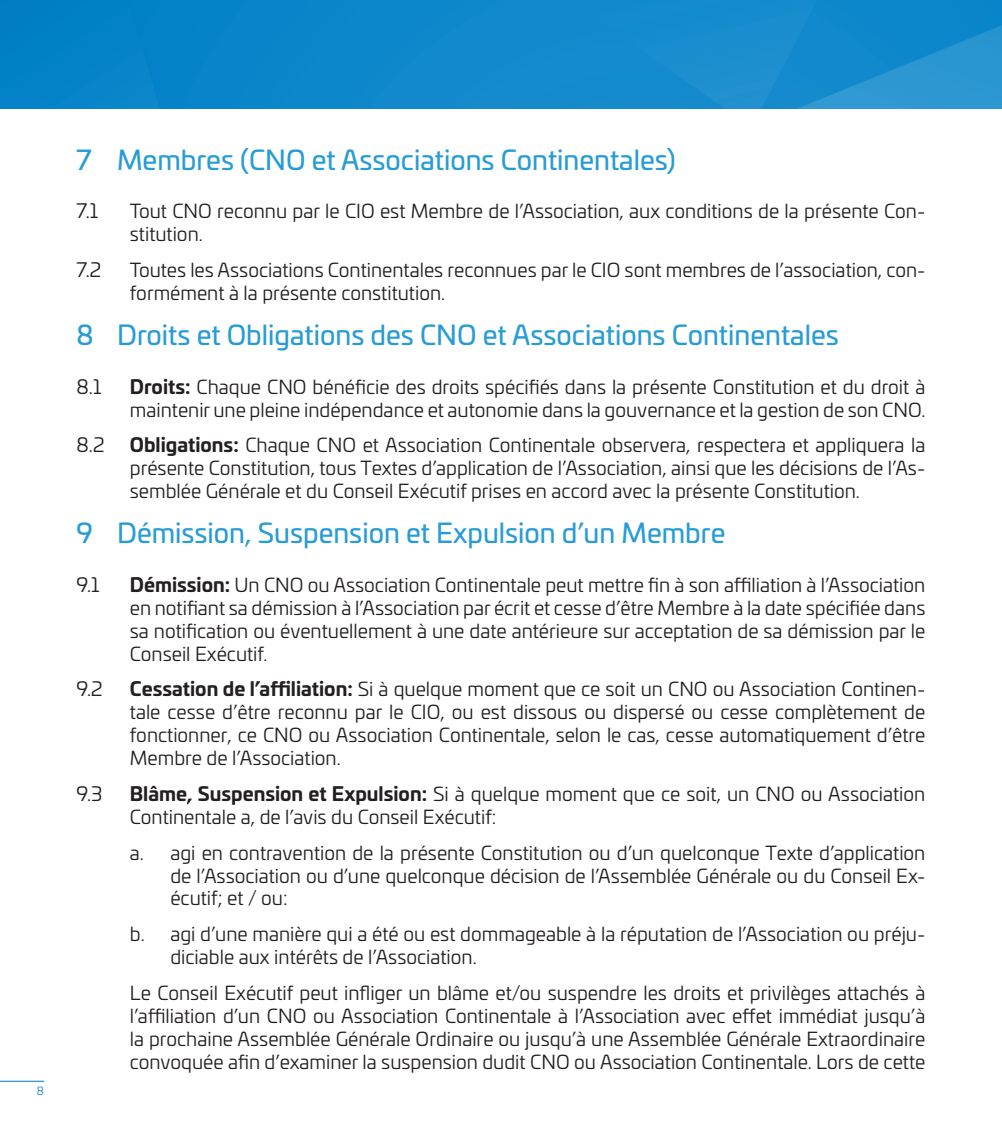
<style>
.page{position:relative;width:1002px;height:1129px;background:#fff}
.page>*{position:absolute;margin:0;border:0;box-sizing:border-box;transform-origin:0 0}
.t1{font:27px "Univia Pro";color:#289cd5}
.t2{font:19.8px "Univia Pro";color:#231f20}
.Texte_3a{font:19.12px/22.9px "Univia Pro";color:#231f20}
.t3{font:11.25px "Univia Pro";color:#1d87c4}
.s1{font-weight:700}
</style>
<div class="page">
<hr style="left:0;top:1081px;width:44px;height:1px;background:#1d87c4">
<img style="left:0;top:0;width:1001px;height:108px">
<p class="t3" style="left:37px;top:1082px;width:9px">8</p>
<p class="t1" style="left:77px;top:140px;width:600px">7 Membres (CNO et Associations Continentales)</p>
<p class="t2" style="left:77px;top:197px;width:23px">7.1</p>
<p class="Texte_3a" style="left:130px;top:199px;width:797px">Tout CNO reconnu par le CIO est Membre de l’Association, aux conditions de la présente Con&shy;stitution.</p>
<p class="t2" style="left:77px;top:255px;width:26px">7.2</p>
<p class="Texte_3a" style="left:130px;top:258px;width:797px">Toutes les Associations Continentales reconnues par le CIO sont membres de l’association, con&shy;formément à la présente constitution.</p>
<p class="t1" style="left:77px;top:315px;width:763px">8 Droits et Obligations des CNO et Associations Continentales</p>
<p class="t2" style="left:77px;top:372px;width:26px">8.1</p>
<p class="Texte_3a" style="left:130px;top:374px;width:796px"><span class="s1">Droits:</span> Chaque CNO bénéficie des droits spécifiés dans la présente Constitution et du droit à maintenir une pleine indépendance et autonomie dans la gouvernance et la gestion de son CNO.</p>
<p class="t2" style="left:77px;top:431px;width:29px">8.2</p>
<p class="Texte_3a" style="left:130px;top:433px;width:797px;text-align:justify"><span class="s1">Obligations:</span> Chaque CNO et Association Continentale observera, respectera et appliquera la présente Constitution, tous Textes d’application de l’Association, ainsi que les décisions de l’As&shy;semblée Générale et du Conseil Exécutif prises en accord avec la présente Constitution.</p>
<p class="t1" style="left:77px;top:513px;width:650px">9 Démission, Suspension et Expulsion d’un Membre</p>
<p class="t2" style="left:77px;top:570px;width:24px">9.1</p>
<p class="Texte_3a" style="left:130px;top:572px;width:797px;text-align:justify"><span class="s1">Démission:</span> Un CNO ou Association Continentale peut mettre fin à son affiliation à l’Association en notifiant sa démission à l’Association par écrit et cesse d’être Membre à la date spécifiée dans sa notification ou éventuellement à une date antérieure sur acceptation de sa démission par le Conseil Exécutif.</p>
<p class="t2" style="left:77px;top:675px;width:28px">9.2</p>
<p class="Texte_3a" style="left:130px;top:677px;width:797px;text-align:justify"><span class="s1">Cessation de l’affiliation:</span> Si à quelque moment que ce soit un CNO ou Association Continen&shy;tale cesse d’être reconnu par le CIO, ou est dissous ou dispersé ou cesse complètement de fonctionner, ce CNO ou Association Continentale, selon le cas, cesse automatiquement d’être Membre de l’Association.</p>
<p class="t2" style="left:77px;top:779px;width:28px">9.3</p>
<p class="Texte_3a" style="left:130px;top:781px;width:796px"><span class="s1">Blâme, Suspension et Expulsion:</span> Si à quelque moment que ce soit, un CNO ou Association<br>Continentale a, de l’avis du Conseil Exécutif:</p>
<p class="Texte_3a" style="left:170px;top:840px;width:756px;text-align:justify;text-indent:-40px">a. agi en contravention de la présente Constitution ou d’un quelconque Texte d’application de l’Association ou d’une quelconque décision de l’Assemblée Générale ou du Conseil Ex&shy;écutif; et / ou:</p>
<p class="Texte_3a" style="left:170px;top:922px;width:756px;text-indent:-40px">b. agi d’une manière qui a été ou est dommageable à la réputation de l’Association ou préju&shy;diciable aux intérêts de l’Association.</p>
<p class="Texte_3a" style="left:130px;top:980px;width:797px;text-align:justify">Le Conseil Exécutif peut infliger un blâme et/ou suspendre les droits et privilèges attachés à l’affiliation d’un CNO ou Association Continentale à l’Association avec effet immédiat jusqu’à la prochaine Assemblée Générale Ordinaire ou jusqu’à une Assemblée Générale Extraordinaire convoquée afin d’examiner la suspension dudit CNO ou Association Continentale. Lors de cette</p>
</div>
